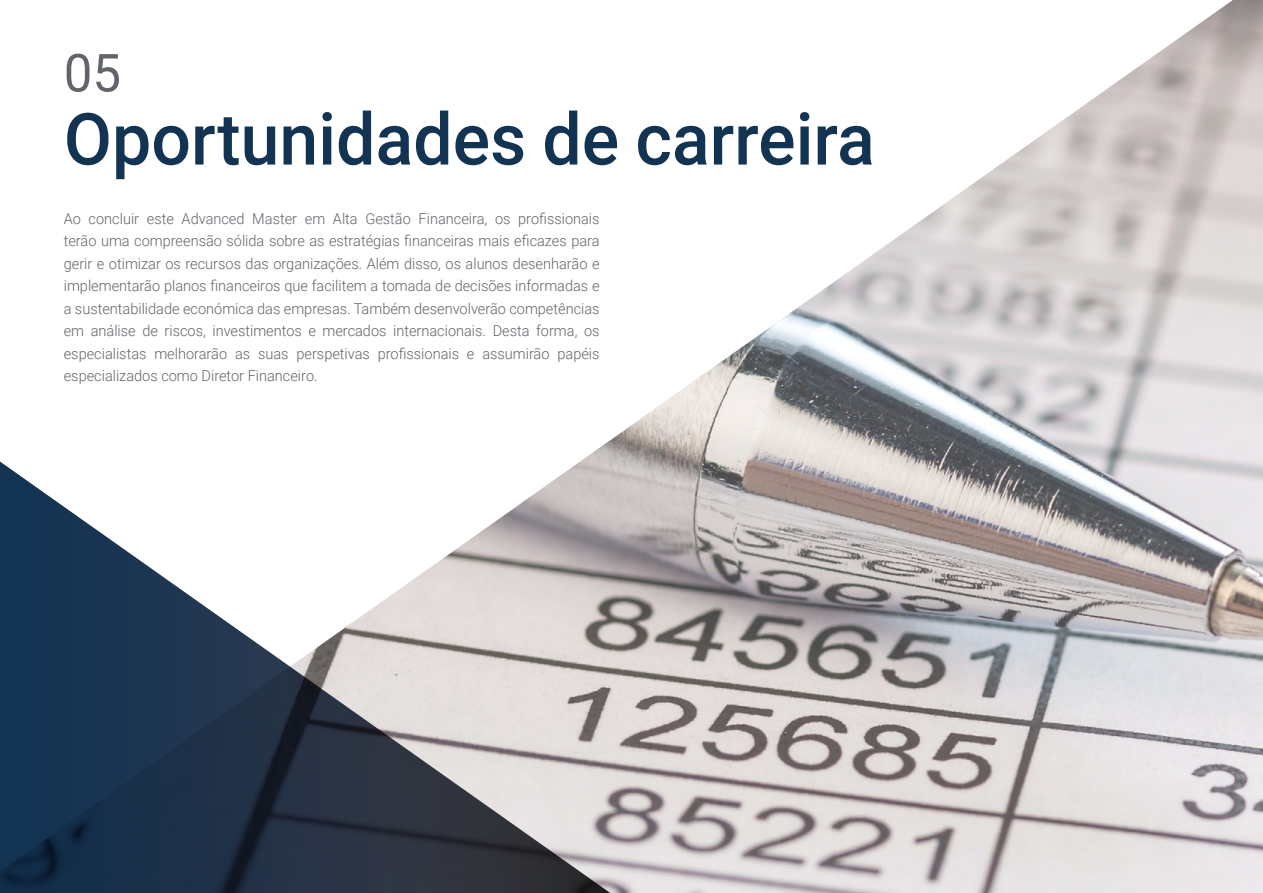
<style>
.page{position:relative;width:1263px;height:893px;background:#fff}
.page>*{position:absolute;margin:0;border:0;box-sizing:border-box;transform-origin:0 0}
.t1{font:500 72px "Roboto";color:#123352}
.t2{font:52.5px "Roboto";color:#61646a}
.t3{font:300 15px/22.5px "Roboto";color:#61646a;text-align:justify}
</style>
<div class="page">
<img style="left:602px;top:0;width:661px;height:893px">
<svg style="left:0;top:446px;width:640px;height:447px"></svg>
<h2 class="t2" style="left:64px;top:36px;width:59px">05</h2>
<h1 class="t1" style="left:64px;top:89px;width:812px">Oportunidades de carreira</h1>
<p class="t3" style="left:64px;top:207px;width:537px">Ao concluir este Advanced Master em Alta Gestão Financeira, os profissionais terão uma compreensão sólida sobre as estratégias financeiras mais eficazes para gerir e otimizar os recursos das organizações. Além disso, os alunos desenharão e implementarão planos financeiros que facilitem a tomada de decisões informadas e a sustentabilidade económica das empresas. Também desenvolverão competências em análise de riscos, investimentos e mercados internacionais. Desta forma, os especialistas melhorarão as suas perspetivas profissionais e assumirão papéis especializados como Diretor Financeiro.</p>
</div>
